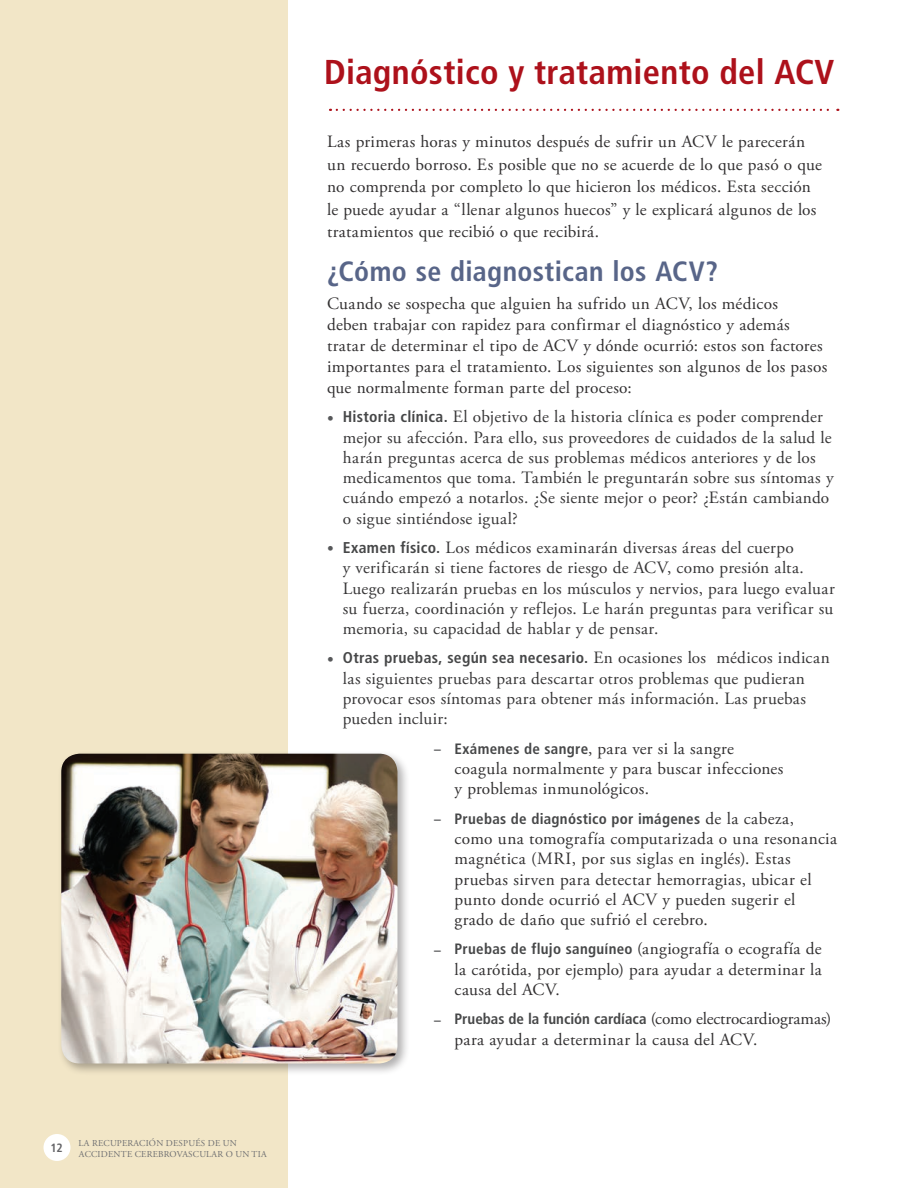
<style>
.page{position:relative;width:918px;height:1188px;background:#fff}
.page>*{position:absolute;margin:0;border:0;box-sizing:border-box;transform-origin:0 0}
.head_1{font:700 condensed 34.5px "Frutiger LT Std";letter-spacing:.01em;color:#ad111b}
.head_2{font:700 condensed 27.9px "Frutiger LT Std";letter-spacing:.01em;color:#586588}
.main{font:17.25px/20.2px "Adobe Garamond Pro";letter-spacing:.015em;color:#312f30}
.t1{font:17.25px/20.2px "Adobe Garamond Pro";letter-spacing:.015em;color:#363536}
.t2{font:700 condensed 15.6px "Frutiger LT Std";letter-spacing:.02em;color:#464748}
.t3{font:700 condensed 15px "Frutiger LT Std";letter-spacing:.015em;color:#464748}
.t4{font:700 condensed 12px "Frutiger LT Std";color:#636366}
.t5{font:9px/10.8px "Adobe Garamond Pro";letter-spacing:.025em;color:#6c6d70}
.s1{font-family:"Frutiger LT Std";font-weight:700;font-stretch:condensed;font-size:13.5px;color:#57585a}
.s2{font-family:"Frutiger LT Std";font-weight:700;font-stretch:condensed;font-size:15.6px;color:#464748}
.s3{font-size:13.5px;color:#57585a}
.s4{font-family:"Adobe Garamond Pro";font-weight:400;font-stretch:normal;font-size:17.25px;color:#363536}
.s5{font-family:"Frutiger LT Std";font-weight:700;font-stretch:condensed;font-size:15px;color:#464748}
.s6{font-family:"Adobe Garamond Pro";font-weight:400;font-stretch:normal;font-size:17.25px;color:#312f30}
</style>
<div class="page">
<div style="left:0;top:0;width:288px;height:1188px;background:#f2e6c7"></div>
<div style="left:44px;top:1134px;width:26px;height:27px;background:#fff;border-radius:50%"></div>
<svg style="left:337px;top:109px;width:501px;height:2px"></svg>
<div style="left:57px;top:750px;width:353px;height:326px;background:#231f20;opacity:.35"></div>
<img style="left:61px;top:754px;width:337px;height:310px">
<p class="t4" style="left:50px;top:1141px;width:14px">12</p>
<p class="t5" style="left:79px;top:1138px;width:190px">LA RECUPERACIÓN DESPUÉS DE UN<br>ACCIDENTE CEREBROVASCULAR O UN TIA</p>
<p class="head_1" style="left:324px;top:51px;width:512px">Diagnóstico y tratamiento del ACV</p>
<p class="main" style="left:327px;top:131px;width:496px;line-height:22.5px">Las primeras horas y minutos después de sufrir un ACV le parecerán un recuerdo borroso. Es posible que no se acuerde de lo que pasó o que no comprenda por completo lo que hicieron los médicos. Esta sección le puede ayudar a “llenar algunos huecos” y le explicará algunos de los tratamientos que recibió o que recibirá.</p>
<p class="head_2" style="left:327px;top:255px;width:393px">¿Cómo se diagnostican los ACV?</p>
<p class="main" style="left:327px;top:294px;width:502px;line-height:21px">Cuando se sospecha que alguien ha sufrido un ACV, los médicos<br>deben trabajar con rapidez para confirmar el diagnóstico y además tratar de determinar el tipo de ACV y dónde ocurrió: estos son factores importantes para el tratamiento. Los siguientes son algunos de los pasos que normalmente forman parte del proceso:</p>
<p class="t1" style="left:343px;top:407px;width:492px;text-indent:-16px"><span class="s1">•</span> <span class="s2">Historia clínica.</span> El objetivo de la historia clínica es poder comprender mejor su afección. Para ello, sus proveedores de cuidados de la salud le harán preguntas acerca de sus problemas médicos anteriores y de los medicamentos que toma. También le preguntarán sobre sus síntomas y cuándo empezó a notarlos. ¿Se siente mejor o peor? ¿Están cambiando o sigue sintiéndose igual?</p>
<p class="t1" style="left:343px;top:538px;width:493px;text-indent:-16px"><span class="s1">•</span> <span class="s2">Examen físico.</span> Los médicos examinarán diversas áreas del cuerpo<br>y verificarán si tiene factores de riesgo de ACV, como presión alta.<br>Luego realizarán pruebas en los músculos y nervios, para luego evaluar su fuerza, coordinación y reflejos. Le harán preguntas para verificar su memoria, su capacidad de hablar y de pensar.</p>
<p class="t2" style="left:327px;top:649px;width:504px"><span class="s3">•</span> Otras pruebas, según sea necesario. <span class="s4">En ocasiones los médicos indican</span></p>
<p class="t1" style="left:343px;top:669px;width:465px;text-align:justify">las siguientes pruebas para descartar otros problemas que pudieran provocar esos síntomas para obtener más información. Las pruebas pueden incluir:</p>
<p class="main" style="left:455px;top:739px;width:330px;text-indent:-20px"><span class="s1">–</span> <span class="s5">Exámenes de sangre</span>, para ver si la sangre coagula normalmente y para buscar infecciones y problemas inmunológicos.</p>
<p class="t3" style="left:434px;top:810px;width:361px"><span class="s3">–</span> Pruebas de diagnóstico por imágenes <span class="s6">de la cabeza,</span></p>
<p class="main" style="left:455px;top:829px;width:384px">como una tomografía computarizada o una resonancia magnética (MRI, por sus siglas en inglés). Estas pruebas sirven para detectar hemorragias, ubicar el punto donde ocurrió el ACV y pueden sugerir el grado de daño que sufrió el cerebro.</p>
<p class="main" style="left:455px;top:939px;width:369px;text-align:justify;text-indent:-20px"><span class="s1">–</span> <span class="s5">Pruebas de flujo sanguíneo</span> (angiografía o ecografía de la carótida, por ejemplo) para ayudar a determinar la causa del ACV.</p>
<p class="t3" style="left:434px;top:1010px;width:399px"><span class="s3">–</span> Pruebas de la función cardíaca <span class="s6">(como electrocardiogramas)</span></p>
<p class="main" style="left:455px;top:1030px;width:302px">para ayudar a determinar la causa del ACV.</p>
</div>
